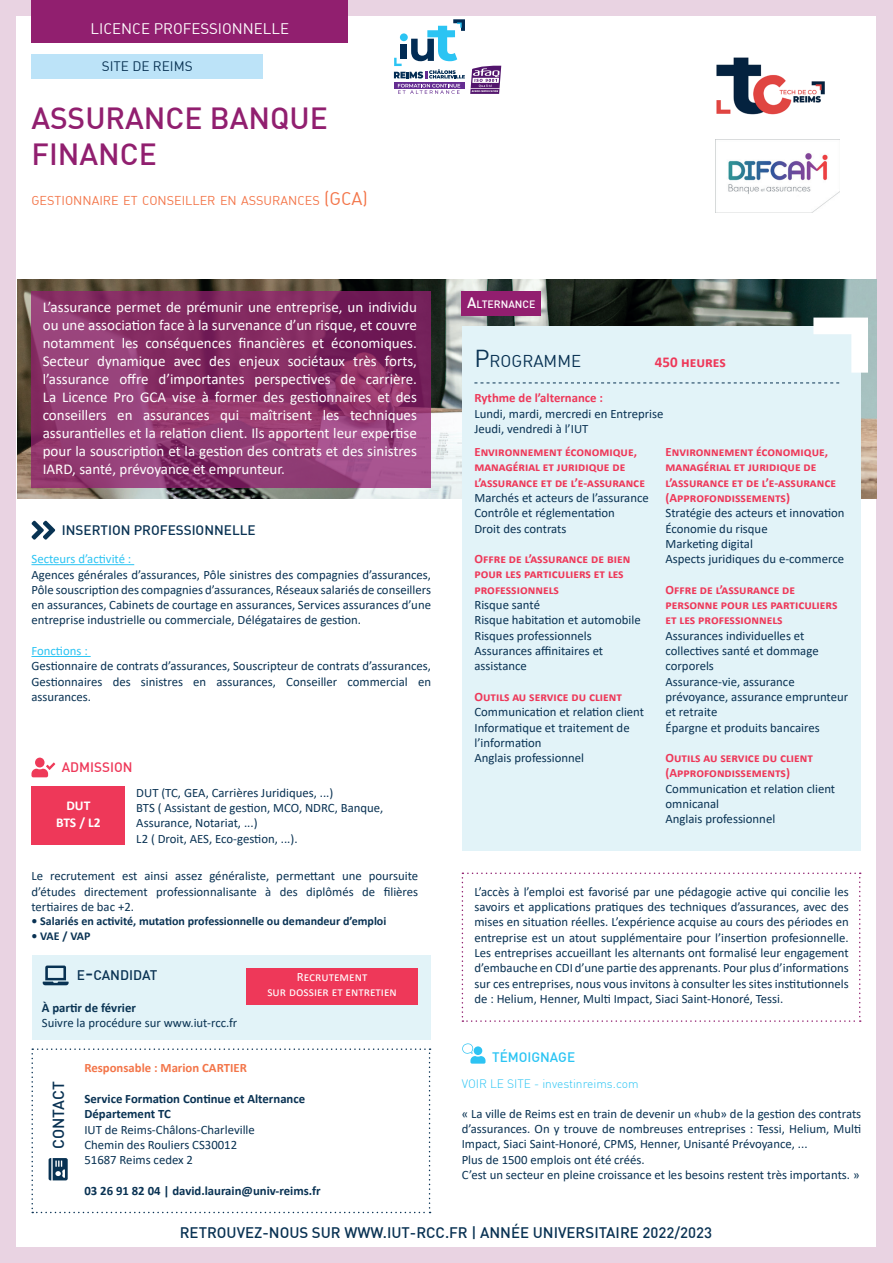
<style>
.page{position:relative;width:893px;height:1263px;background:#e9d3e2}
.page>*{position:absolute;margin:0;border:0;box-sizing:border-box;transform-origin:0 0}
.t1{font:500 30px/36px "DIN";color:#911f6f}
.t2{font:16.8px "DIN Regular Alternate";color:#093253}
.t3{font:500 15.75px "DIN";color:#093253}
.t4{font:15px/18px "Calibri";color:#fff;text-align:justify}
.t5{font:500 15px "DIN";color:#093253}
.t6{font:15px "DIN Regular Alternate";color:#fff}
.t7{font:700 15px "Calibri";color:#ee3859}
.t8{font:500 13.65px "DIN";color:#093253}
.t9{font:500 13.5px "DIN";color:#093253}
.t10{font:13.5px "DIN Regular Alternate";color:#093253}
.t11{font:500 13.5px "DIN";color:#2bc4f3}
.t12{font:500 13.5px "DIN";color:#ee3859}
.t13{font:700 13.5px/16.2px "Calibri";color:#fff;text-align:center}
.t14{font:12.75px/15.3px "Calibri";color:#093253}
.t15{font:700 12.75px/15.3px "Calibri";color:#ee3859}
.t16{font:700 12.75px/15.3px "Calibri";color:#093253}
.t17{font:12.75px "Calibri";color:#093353}
.t18{font:12.75px/15.3px "Calibri";color:#fff;text-align:center}
.t19{font:12.75px "Calibri";color:#2bc4f3}
.t20{font:700 12.75px "Calibri";color:#f37549}
.t21{font:700 12.75px "Calibri";color:#093353}
.t22{font:12.6px "DIN Regular Alternate";color:#f37549}
.t23{font:700 12px "Calibri";color:#093253}
.t24{font:300 12px "DIN";color:#2bc4f3}
.t25{font:500 10.5px "DIN";color:#fff}
.s1{font-size:18px}
.s2{font-size:15px}
.s3{font-size:24px}
.s4{font-size:19.5px}
</style>
<div class="page">
<div style="left:17px;top:16px;width:859px;height:1230px;background:#fff"></div>
<div style="left:31px;top:0;width:317px;height:43px;background:#911f6f"></div>
<div style="left:31px;top:54px;width:232px;height:25px;background:#bce3f8"></div>
<img style="left:17px;top:280px;width:859px;height:219px">
<img style="left:716px;top:139px;width:123px;height:73px">
<img style="left:716px;top:57px;width:109px;height:58px">
<svg style="left:31px;top:291px;width:400px;height:196px;background:#8b346c"></svg>
<div style="left:462px;top:291px;width:79px;height:24px;background:#921e6f"></div>
<div style="left:462px;top:326px;width:398px;height:525px;background:#e2f3f8"></div>
<svg style="left:813px;top:318px;width:55px;height:55px"></svg>
<svg style="left:474px;top:383px;width:365px;height:1px"></svg>
<svg style="left:31px;top:521px;width:24px;height:19px"></svg>
<div style="left:32px;top:955px;width:399px;height:85px;background:#e2f3f8"></div>
<svg style="left:43px;top:965px;width:26px;height:20px"></svg>
<div style="left:246px;top:968px;width:172px;height:36px;background:#ee3859"></div>
<svg style="left:31px;top:1048px;width:400px;height:165px"></svg>
<svg style="left:31px;top:758px;width:24px;height:19px"></svg>
<div style="left:31px;top:786px;width:94px;height:58px;background:#ee3859"></div>
<svg style="left:462px;top:872px;width:399px;height:150px"></svg>
<div style="left:470px;top:88px;width:29px;height:6px;background:#53156d"></div>
<svg style="left:471px;top:65px;width:30px;height:27px"></svg>
<svg style="left:394px;top:19px;width:71px;height:75px"></svg>
<svg style="left:462px;top:1043px;width:23px;height:21px"></svg>
<hr style="left:31px;top:564px;width:103px;height:1px;background:#2bc4f3">
<hr style="left:31px;top:656px;width:60px;height:1px;background:#2bc4f3">
<p class="t6" style="left:91px;top:19px;width:200px">LICENCE PROFESSIONNELLE</p>
<p class="t10" style="left:102px;top:58px;width:92px">SITE DE REIMS</p>
<h1 class="t1" style="left:31px;top:99px;width:298px">ASSURANCE BANQUE<br>FINANCE</h1>
<p class="t22" style="left:31px;top:193px;width:338px">GESTIONNAIRE ET CONSEILLER EN ASSURANCES <span class="s1">(GCA)</span></p>
<p class="t4" style="left:43px;top:298px;width:376px">L’assurance permet de prémunir une entreprise, un individu ou une association face à la survenance d’un risque, et couvre notamment les conséquences financières et économiques.<br>Secteur dynamique avec des enjeux sociétaux très forts, l’assurance offre d’importantes perspectives de carrière.<br>La Licence Pro GCA vise à former des gestionnaires et des conseillers en assurances qui maîtrisent les techniques assurantielles et la relation client. Ils apportent leur expertise pour la souscription et la gestion des contrats et des sinistres IARD, santé, prévoyance et emprunteur.</p>
<p class="t25" style="left:467px;top:297px;width:70px"><span class="s2">A</span>LTERNANCE</p>
<h2 class="t2" style="left:474px;top:350px;width:108px"><span class="s3">P</span>ROGRAMME</h2>
<p class="t7" style="left:655px;top:351px;width:72px">450 heures</p>
<p class="t15" style="left:474px;top:390px;width:130px">Rythme de l’alternance :</p>
<p class="t14" style="left:474px;top:405px;width:191px">Lundi, mardi, mercredi en Entreprise<br>Jeudi, vendredi à l’IUT</p>
<p class="t15" style="left:474px;top:444px;width:172px">Environnement économique, managérial et juridique de l’assurance et de l’e-assurance</p>
<p class="t14" style="left:474px;top:490px;width:176px">Marchés et acteurs de l’assurance<br>Contrôle et réglementation<br>Droit des contrats</p>
<p class="t15" style="left:474px;top:551px;width:157px">Offre de l’assurance de bien pour les particuliers et les professionnels</p>
<p class="t14" style="left:474px;top:597px;width:168px">Risque santé<br>Risque habitation et automobile<br>Risques professionnels<br>Assurances affinitaires et assistance</p>
<p class="t15" style="left:474px;top:689px;width:149px">Outils au service du client</p>
<p class="t14" style="left:474px;top:704px;width:171px">Communication et relation client<br>Informatique et traitement de l’information<br>Anglais professionnel</p>
<p class="t15" style="left:665px;top:444px;width:172px">Environnement économique, managérial et juridique de l’assurance et de l’e-assurance (Approfondissements)</p>
<p class="t14" style="left:665px;top:505px;width:181px">Stratégie des acteurs et innovation<br>Économie du risque<br>Marketing digital<br>Aspects juridiques du e-commerce</p>
<p class="t15" style="left:665px;top:582px;width:173px">Offre de l’assurance de personne pour les particuliers et les professionnels</p>
<p class="t14" style="left:665px;top:627px;width:184px">Assurances individuelles et collectives santé et dommage corporels<br>Assurance-vie, assurance prévoyance, assurance emprunteur et retraite<br>Épargne et produits bancaires</p>
<p class="t15" style="left:665px;top:750px;width:149px">Outils au service du client (Approfondissements)</p>
<p class="t14" style="left:665px;top:780px;width:171px">Communication et relation client omnicanal<br>Anglais professionnel</p>
<p class="t9" style="left:62px;top:521px;width:195px">INSERTION PROFESSIONNELLE</p>
<p class="t19" style="left:31px;top:550px;width:101px">Secteurs d’activité :</p>
<p class="t14" style="left:31px;top:566px;width:401px;text-align:justify">Agences générales d’assurances, Pôle sinistres des compagnies d’assurances, Pôle souscription des compagnies d’assurances, Réseaux salariés de conseillers en assurances, Cabinets de courtage en assurances, Services assurances d’une entreprise industrielle ou commerciale, Délégataires de gestion.</p>
<p class="t19" style="left:31px;top:642px;width:58px">Fonctions :</p>
<p class="t14" style="left:31px;top:658px;width:401px;text-align:justify">Gestionnaire de contrats d’assurances, Souscripteur de contrats d’assurances, Gestionnaires des sinistres en assurances, Conseiller commercial en assurances.</p>
<p class="t12" style="left:62px;top:758px;width:72px">ADMISSION</p>
<p class="t14" style="left:136px;top:784px;width:249px">DUT (TC, GEA, Carrières Juridiques, ...)<br>BTS ( Assistant de gestion, MCO, NDRC, Banque, Assurance, Notariat, ...)<br>L2 ( Droit, AES, Eco-gestion, ...).</p>
<p class="t14" style="left:31px;top:868px;width:388px;text-align:justify">Le recrutement est ainsi assez généraliste, permettant une poursuite d’études directement professionnalisante à des diplômés de filières tertiaires de bac +2.</p>
<p class="t23" style="left:31px;top:913px;width:356px">• Salariés en activité, mutation professionnelle ou demandeur d’emploi</p>
<p class="t23" style="left:31px;top:927px;width:60px">• VAE / VAP</p>
<p class="t13" style="left:56px;top:798px;width:46px">DUT<br>BTS / L2</p>
<p class="t14" style="left:474px;top:883px;width:376px;text-align:justify">L’accès à l’emploi est favorisé par une pédagogie active qui concilie les savoirs et applications pratiques des techniques d’assurances, avec des mises en situation réelles. L’expérience acquise au cours des périodes en entreprise est un atout supplémentaire pour l’insertion profesionnelle.<br>Les entreprises accueillant les alternants ont formalisé leur engagement d’embauche en CDI d’une partie des apprenants. Pour plus d’informations sur ces entreprises, nous vous invitons à consulter les sites institutionnels de : Helium, Henner, Multi Impact, Siaci Saint-Honoré, Tessi.</p>
<p class="t8" style="left:77px;top:966px;width:82px">E<span class="s4">-</span>CANDIDAT</p>
<p class="t18" style="left:267px;top:969px;width:131px">Recrutement<br>sur dossier et entretien</p>
<p class="t21" style="left:42px;top:999px;width:96px">À partir de février</p>
<p class="t17" style="left:42px;top:1014px;width:197px">Suivre la procédure sur www.iut-rcc.fr</p>
<p class="t3" style="left:48px;top:1149px;width:69px;rotate:-90deg">CONTACT</p>
<p class="t20" style="left:84px;top:1059px;width:164px">Responsable : Marion CARTIER</p>
<p class="t16" style="left:84px;top:1091px;width:222px">Service Formation Continue et Alternance<br>Département TC</p>
<p class="t14" style="left:84px;top:1121px;width:172px">IUT de Reims-Châlons-Charleville<br>Chemin des Rouliers CS30012<br>51687 Reims cedex 2</p>
<p class="t16" style="left:84px;top:1183px;width:238px">03 26 91 82 04 | david.laurain@univ-reims.fr</p>
<p class="t11" style="left:492px;top:1048px;width:85px">TÉMOIGNAGE</p>
<p class="t24" style="left:462px;top:1076px;width:178px">VOIR LE SITE - investinreims.com</p>
<p class="t14" style="left:462px;top:1106px;width:401px">« La ville de Reims est en train de devenir un «hub» de la gestion des contrats d’assurances. On y trouve de nombreuses entreprises : Tessi, Helium, Multi Impact, Siaci Saint-Honoré, CPMS, Henner, Unisanté Prévoyance, ...<br>Plus de 1500 emplois ont été créés.<br>C’est un secteur en pleine croissance et les besoins restent très importants. »</p>
<p class="t5" style="left:180px;top:1223px;width:534px">RETROUVEZ-NOUS SUR WWW.IUT-RCC.FR | ANNÉE UNIVERSITAIRE 2022/2023</p>
</div>
